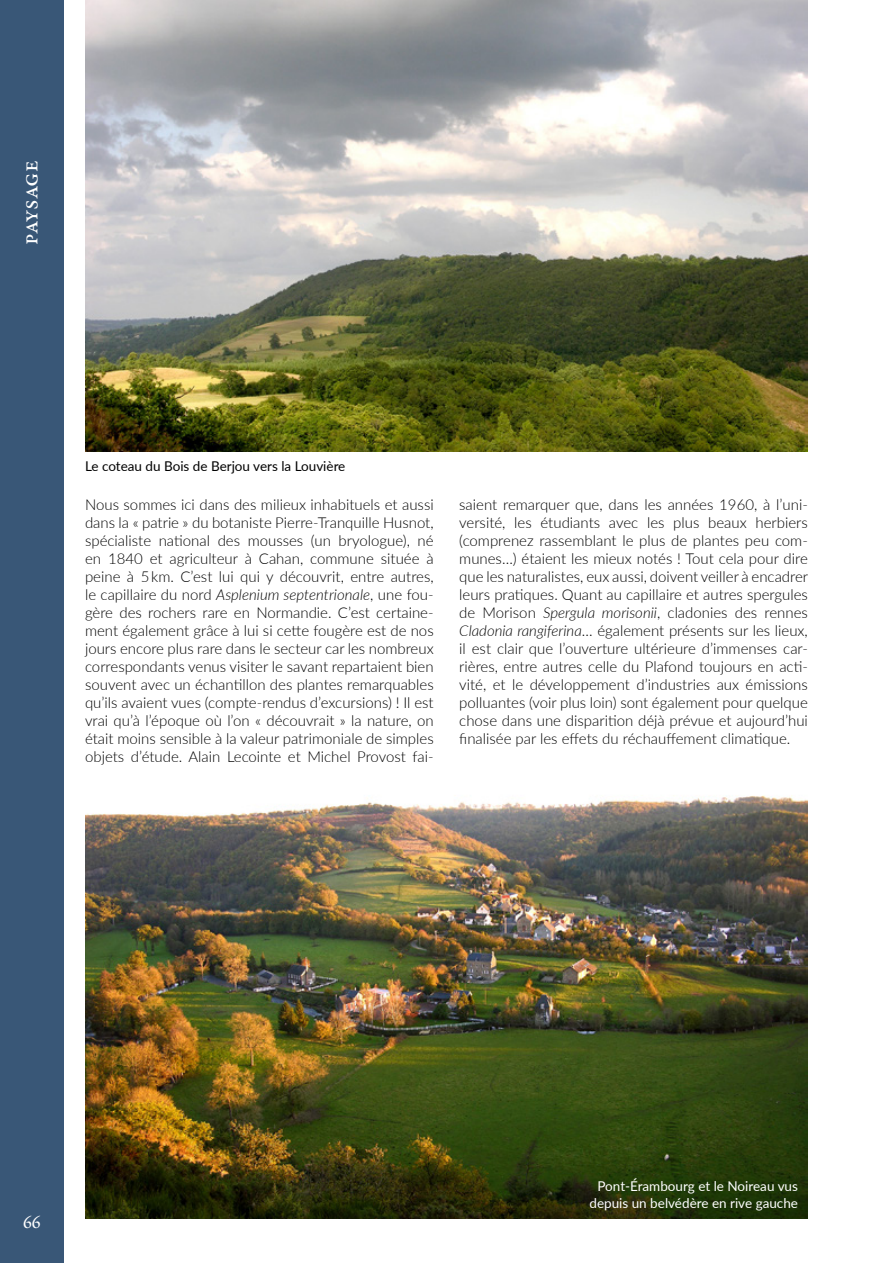
<style>
.page{position:relative;width:893px;height:1263px;background:#fff}
.page>*{position:absolute;margin:0;border:0;box-sizing:border-box;transform-origin:0 0}
.t1{font:500 24px "Garamond Premr Pro";letter-spacing:-.02em;color:#fff}
.t2{font:500 18px "Garamond Premr Pro";color:#fff}
.t3{font:300 15px/18px "Lato";color:#000;text-align:justify}
.t4{font:13.5px/16.2px "Lato";color:#fff;text-align:center}
.t5{font:13.5px "Lato";color:#000}
.s1{font-style:italic}
</style>
<div class="page">
<img style="left:85px;top:795px;width:723px;height:424px">
<img style="left:85px;top:0;width:723px;height:452px">
<div style="left:0;top:0;width:64px;height:1263px;background:#395777"></div>
<h1 class="t1" style="left:16px;top:245px;width:86px;rotate:-90deg">paysage</h1>
<p class="t5" style="left:85px;top:457px;width:262px">Le coteau du Bois de Berjou vers la Louvière</p>
<p class="t3" style="left:85px;top:495px;width:350px">Nous sommes ici dans des milieux inhabituels et aussi dans la « patrie » du botaniste Pierre-Tranquille Husnot, spécialiste national des mousses (un bryologue), né en 1840 et agriculteur à Cahan, commune située à peine à 5 km. C’est lui qui y découvrit, entre autres, le capillaire du nord <span class="s1">Asplenium septentrionale</span>, une fou&shy;gère des rochers rare en Normandie. C’est certaine&shy;ment également grâce à lui si cette fougère est de nos jours encore plus rare dans le secteur car les nombreux correspondants venus visiter le savant repartaient bien souvent avec un échantillon des plantes remarquables qu’ils avaient vues (compte-rendus d’excursions) ! Il est vrai qu’à l’époque où l’on « découvrait » la nature, on était moins sensible à la valeur patrimoniale de simples objets d’étude. Alain Lecointe et Michel Provost fai-</p>
<p class="t3" style="left:459px;top:495px;width:350px">saient remarquer que, dans les années 1960, à l’uni&shy;versité, les étudiants avec les plus beaux herbiers (comprenez rassemblant le plus de plantes peu com&shy;munes…) étaient les mieux notés ! Tout cela pour dire que les naturalistes, eux aussi, doivent veiller à encadrer leurs pratiques. Quant au capillaire et autres spergules de Morison <span class="s1">Spergula morisonii</span>, cladonies des rennes <span class="s1">Cladonia rangiferina</span>… également présents sur les lieux, il est clair que l’ouverture ultérieure d’immenses car&shy;rières, entre autres celle du Plafond toujours en acti&shy;vité, et le développement d’industries aux émissions polluantes (voir plus loin) sont également pour quelque chose dans une disparition déjà prévue et aujourd’hui finalisée par les effets du réchauffement climatique.</p>
<p class="t2" style="left:23px;top:1211px;width:19px">66</p>
<p class="t4" style="left:589px;top:1178px;width:210px">Pont-Érambourg et le Noireau vus depuis un belvédère en rive gauche</p>
</div>
